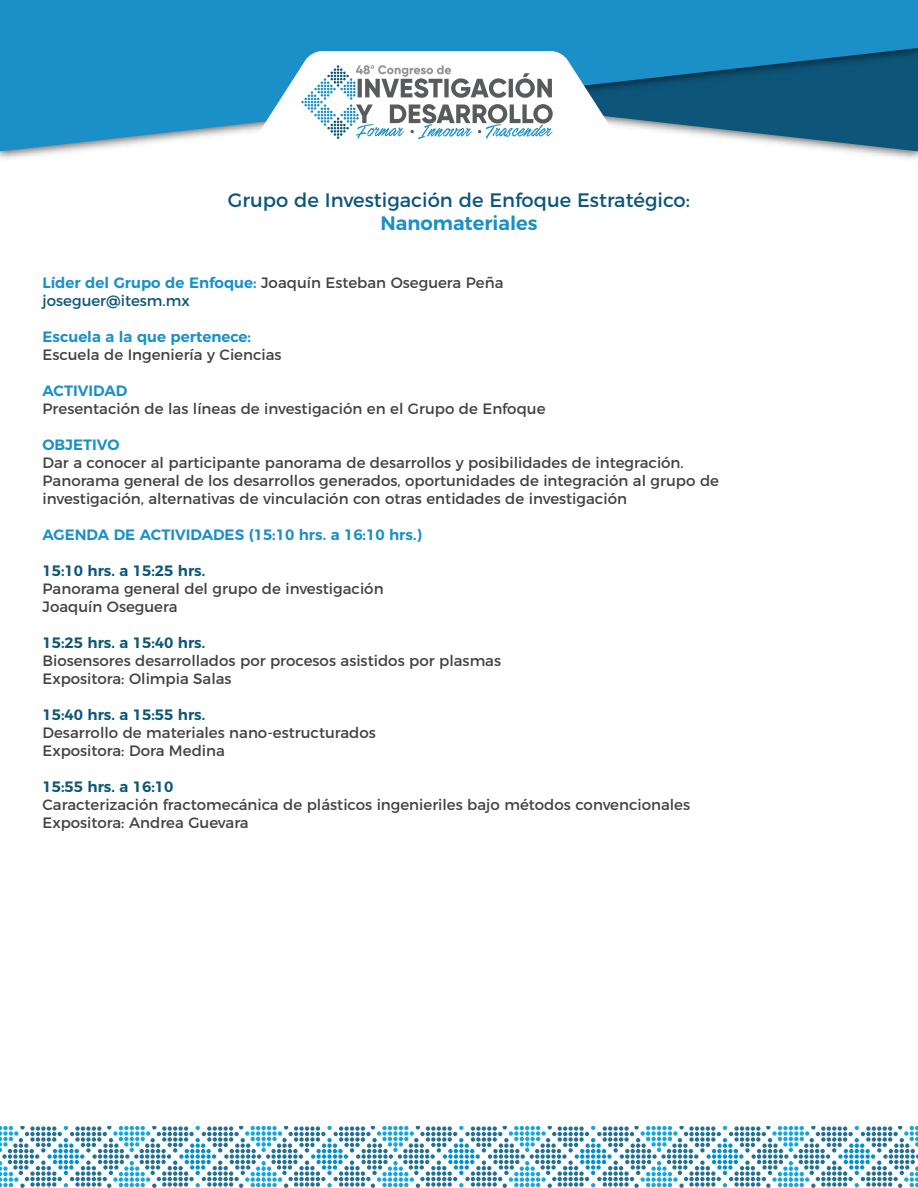
<style>
.page{position:relative;width:918px;height:1188px;background:#fff}
.page>*{position:absolute;margin:0;border:0;box-sizing:border-box;transform-origin:0 0}
.t1{font:19.5px "Montserrat";color:#0d5579}
.t2{font:600 19.5px "Montserrat";color:#1b8fc7}
.t3{font:15px/18px "Montserrat";color:#434141}
.t4{font:600 15px "Montserrat";color:#1b8fc7}
.t5{font:600 15px "Montserrat";color:#0d5579}
.s1{font-weight:600;color:#1b8fc7}
.s2{color:#0d5579}
</style>
<div class="page">
<img style="left:0;top:151px;width:918px;height:8px">
<svg style="left:0;top:0;width:918px;height:151px;background:#2789b8"></svg>
<svg style="left:244px;top:51px;width:386px;height:105px"></svg>
<svg style="left:0;top:1126px;width:918px;height:62px"></svg>
<h1 class="t1" style="left:228px;top:184px;width:464px">Grupo de Investigación de Enfoque Estratégico:</h1>
<h1 class="t2" style="left:380px;top:208px;width:159px">Nanomateriales</h1>
<p class="t3" style="left:43px;top:272px;width:462px"><span class="s1">Líder del Grupo de Enfoque:</span> Joaquín Esteban Oseguera Peña <span class="s2">joseguer@itesm.mx</span></p>
<p class="t4" style="left:43px;top:324px;width:210px">Escuela a la que pertenece:</p>
<p class="t3" style="left:43px;top:344px;width:241px">Escuela de Ingeniería y Ciencias</p>
<p class="t4" style="left:43px;top:378px;width:86px">ACTIVIDAD</p>
<p class="t3" style="left:43px;top:398px;width:505px">Presentación de las líneas de investigación en el Grupo de Enfoque</p>
<p class="t4" style="left:43px;top:432px;width:79px">OBJETIVO</p>
<p class="t3" style="left:43px;top:452px;width:678px">Dar a conocer al participante panorama de desarrollos y posibilidades de integración.<br>Panorama general de los desarrollos generados, oportunidades de integración al grupo de investigación, alternativas de vinculación con otras entidades de investigación</p>
<p class="t4" style="left:43px;top:522px;width:381px">AGENDA DE ACTIVIDADES (15:10 hrs. a 16:10 hrs.)</p>
<p class="t5" style="left:43px;top:558px;width:164px">15:10 hrs. a 15:25 hrs.</p>
<p class="t3" style="left:43px;top:578px;width:343px">Panorama general del grupo de investigación<br>Joaquín Oseguera</p>
<p class="t5" style="left:43px;top:630px;width:164px">15:25 hrs. a 15:40 hrs.</p>
<p class="t3" style="left:43px;top:650px;width:460px">Biosensores desarrollados por procesos asistidos por plasmas<br>Expositora: Olimpia Salas</p>
<p class="t5" style="left:43px;top:702px;width:164px">15:40 hrs. a 15:55 hrs.</p>
<p class="t3" style="left:43px;top:722px;width:335px">Desarrollo de materiales nano-estructurados<br>Expositora: Dora Medina</p>
<p class="t5" style="left:43px;top:774px;width:132px">15:55 hrs. a 16:10</p>
<p class="t3" style="left:43px;top:794px;width:649px">Caracterización fractomecánica de plásticos ingenieriles bajo métodos convencionales<br>Expositora: Andrea Guevara</p>
</div>
